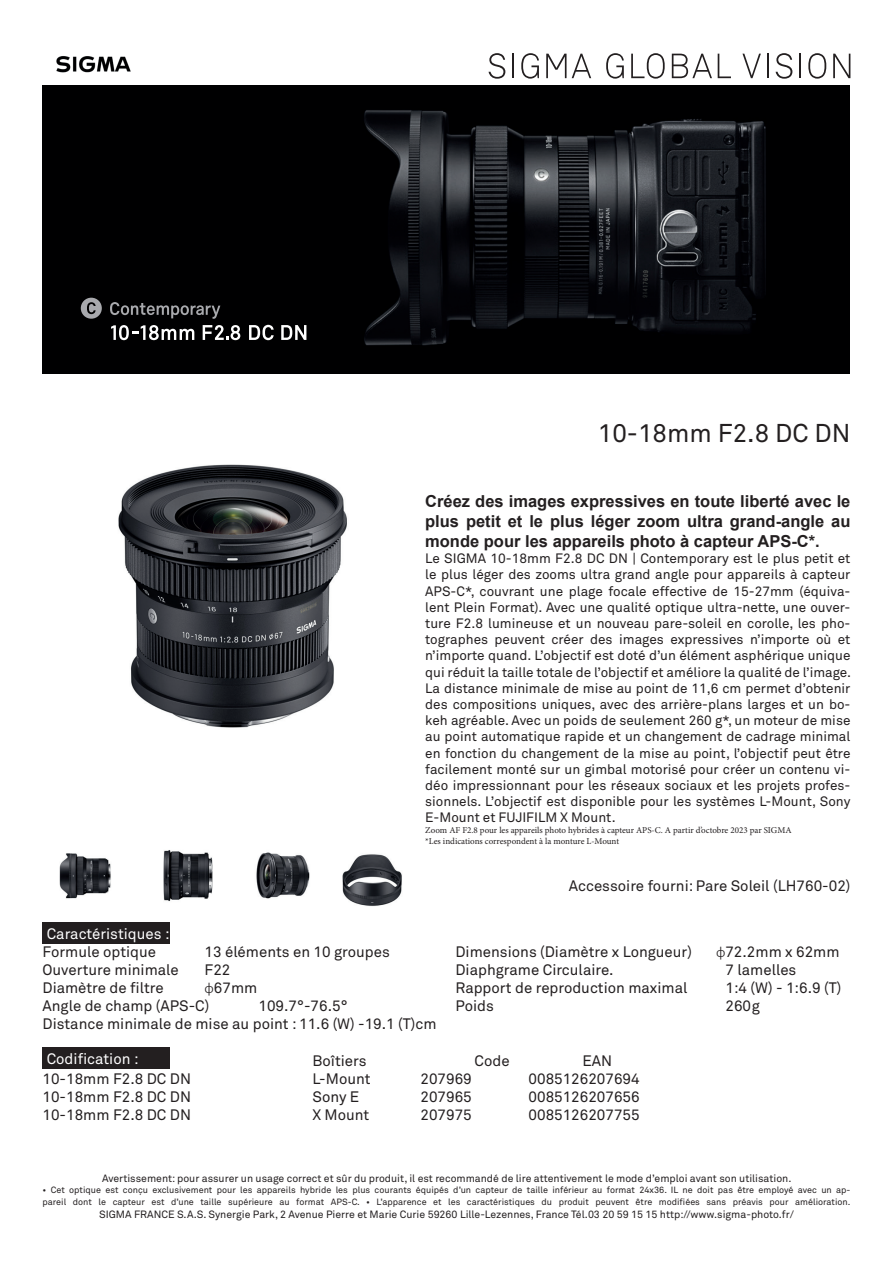
<style>
.page{position:relative;width:893px;height:1263px;background:#fff}
.page>*{position:absolute;margin:0;border:0;box-sizing:border-box;transform-origin:0 0}
.t1{font:25.5px "Akkurat Std";color:#231f20}
.t2{font:700 16.5px/19.8px "Arial";color:#231f20;text-align:justify}
.t3{font:15px/18px "Akkurat Std";color:#231f20}
.t4{font:15px "Akkurat Std";color:#fff}
.t5{font:13.5px/16.2px "Akkurat Std";color:#231f20;text-align:justify}
.t6{font:10.5px "Akkurat Std";color:#231f20}
.t7{font:9px/12.6px "Akkurat Std";color:#231f20}
.t8{font:9px/10.8px "Minion Pro";color:#231f20}
.s1{font-family:"Calibri";font-weight:300}
</style>
<div class="page">
<img style="left:56px;top:56px;width:75px;height:17px">
<svg style="left:489px;top:53px;width:16px;height:26px"></svg>
<svg style="left:776px;top:53px;width:16px;height:26px"></svg>
<svg style="left:672px;top:54px;width:40px;height:24px"></svg>
<svg style="left:521px;top:53px;width:18px;height:26px"></svg>
<svg style="left:606px;top:53px;width:18px;height:26px"></svg>
<hr style="left:512px;top:54px;width:2px;height:24px;background:#231f20">
<hr style="left:767px;top:54px;width:2px;height:24px;background:#231f20">
<hr style="left:799px;top:54px;width:2px;height:24px;background:#231f20">
<svg style="left:718px;top:54px;width:13px;height:24px"></svg>
<svg style="left:546px;top:54px;width:45px;height:24px"></svg>
<svg style="left:833px;top:54px;width:17px;height:24px"></svg>
<svg style="left:631px;top:53px;width:34px;height:26px"></svg>
<svg style="left:808px;top:53px;width:18px;height:26px"></svg>
<svg style="left:742px;top:54px;width:19px;height:24px"></svg>
<img style="left:118px;top:464px;width:229px;height:264px">
<div style="left:43px;top:923px;width:127px;height:21px;background:#231f20"></div>
<div style="left:43px;top:1047px;width:127px;height:21px;background:#231f20"></div>
<div style="left:43px;top:85px;width:807px;height:289px;background:#000001"></div>
<img style="left:306px;top:110px;width:460px;height:236px">
<svg style="left:111px;top:325px;width:83px;height:15px"></svg>
<svg style="left:203px;top:325px;width:37px;height:15px"></svg>
<svg style="left:249px;top:325px;width:25px;height:15px"></svg>
<svg style="left:281px;top:325px;width:25px;height:15px"></svg>
<svg style="left:110px;top:302px;width:110px;height:17px"></svg>
<svg style="left:81px;top:298px;width:21px;height:21px"></svg>
<img style="left:59px;top:853px;width:52px;height:46px">
<img style="left:163px;top:850px;width:239px;height:56px">
<h1 class="t1" style="left:598px;top:418px;width:254px">10-18mm F2.8 DC DN</h1>
<p class="t2" style="left:425px;top:492px;width:427px">Créez des images expressives en toute liberté avec le plus petit et le plus léger zoom ultra grand-angle au monde pour les appareils photo à capteur APS-C*.</p>
<p class="t5" style="left:425px;top:550px;width:427px">Le SIGMA 10-18mm F2.8 DC DN | Contemporary est le plus petit et le plus léger des zooms ultra grand angle pour appareils à capteur APS-C*, couvrant une plage focale effective de 15-27mm (équiva&shy;lent Plein Format). Avec une qualité optique ultra-nette, une ouver&shy;ture F2.8 lumineuse et un nouveau pare-soleil en corolle, les pho&shy;tographes peuvent créer des images expressives n’importe où et n’importe quand. L’objectif est doté d’un élément asphérique unique qui réduit la taille totale de l’objectif et améliore la qualité de l’image.<br>La distance minimale de mise au point de 11,6 cm permet d’obtenir des compositions uniques, avec des arrière-plans larges et un bo&shy;keh agréable. Avec un poids de seulement 260 g*, un moteur de mise au point automatique rapide et un changement de cadrage minimal en fonction du changement de la mise au point, l’objectif peut être facilement monté sur un gimbal motorisé pour créer un contenu vi&shy;déo impressionnant pour les réseaux sociaux et les projets profes&shy;sionnels. L’objectif est disponible pour les systèmes L-Mount, Sony E-Mount et FUJIFILM X Mount.</p>
<p class="t8" style="left:425px;top:825px;width:368px">Zoom AF F2.8 pour les appareils photo hybrides à capteur APS-C. A partir d’octobre 2023 par SIGMA *Les indications correspondent à la monture L-Mount</p>
<p class="t4" style="left:47px;top:925px;width:124px">Caractéristiques :</p>
<p class="t3" style="left:43px;top:943px;width:115px">Formule optique</p>
<p class="t3" style="left:205px;top:943px;width:187px">13 éléments en 10 groupes</p>
<p class="t3" style="left:43px;top:961px;width:138px">Ouverture minimale</p>
<p class="t3" style="left:205px;top:961px;width:27px">F22</p>
<p class="t3" style="left:43px;top:979px;width:123px">Diamètre de filtre</p>
<p class="t3" style="left:43px;top:979px;width:216px;text-indent:162px"><span class="s1">φ</span>67mm<br>Angle de champ (APS-C)</p>
<p class="t3" style="left:43px;top:997px;width:396px;text-indent:216px">109.7°-76.5°<br>Distance minimale de mise au point : 11.6 (W) -19.1 (T)cm</p>
<p class="t3" style="left:569px;top:877px;width:283px">Accessoire fourni: Pare Soleil (LH760-02)</p>
<p class="t3" style="left:455px;top:943px;width:238px">Dimensions (Diamètre x Longueur)</p>
<p class="t3" style="left:716px;top:943px;width:125px"><span class="s1">φ</span>72.2mm x 62mm</p>
<p class="t3" style="left:455px;top:961px;width:159px">Diaphgrame Circulaire.</p>
<p class="t3" style="left:725px;top:961px;width:72px">7 lamelles</p>
<p class="t3" style="left:455px;top:979px;width:233px">Rapport de reproduction maximal</p>
<p class="t3" style="left:725px;top:979px;width:117px">1:4 (W) - 1:6.9 (T)</p>
<p class="t3" style="left:455px;top:997px;width:40px">Poids</p>
<p class="t3" style="left:725px;top:997px;width:36px">260g</p>
<p class="t4" style="left:47px;top:1050px;width:93px">Codification :</p>
<p class="t3" style="left:313px;top:1052px;width:56px">Boîtiers</p>
<p class="t3" style="left:475px;top:1052px;width:37px">Code</p>
<p class="t3" style="left:583px;top:1052px;width:31px">EAN</p>
<p class="t3" style="left:43px;top:1070px;width:150px">10-18mm F2.8 DC DN</p>
<p class="t3" style="left:313px;top:1070px;width:60px">L-Mount</p>
<p class="t3" style="left:421px;top:1070px;width:53px">207969</p>
<p class="t3" style="left:529px;top:1070px;width:113px">0085126207694</p>
<p class="t3" style="left:43px;top:1088px;width:150px">10-18mm F2.8 DC DN</p>
<p class="t3" style="left:313px;top:1088px;width:48px">Sony E</p>
<p class="t3" style="left:421px;top:1088px;width:53px">207965</p>
<p class="t3" style="left:529px;top:1088px;width:113px">0085126207656</p>
<p class="t3" style="left:43px;top:1106px;width:150px">10-18mm F2.8 DC DN</p>
<p class="t3" style="left:313px;top:1106px;width:58px">X Mount</p>
<p class="t3" style="left:421px;top:1106px;width:53px">207975</p>
<p class="t3" style="left:529px;top:1106px;width:113px">0085126207755</p>
<p class="t6" style="left:102px;top:1172px;width:691px">Avertissement: pour assurer un usage correct et sûr du produit, il est recommandé de lire attentivement le mode d’emploi avant son utilisation.</p>
<p class="t7" style="left:43px;top:1183px;width:809px">• Cet optique est conçu exclusivement pour les appareils hybride les plus courants équipés d’un capteur de taille inférieur au format 24x36. IL ne doit pas être employé avec un ap&shy;pareil dont le capteur est d’une taille supérieure au format APS-C. • L’apparence et les caractéristiques du produit peuvent être modifiées sans préavis pour amélioration.</p>
<p class="t6" style="left:99px;top:1208px;width:696px">SIGMA FRANCE S.A.S. Synergie Park, 2 Avenue Pierre et Marie Curie 59260 Lille-Lezennes, France Tél.03 20 59 15 15 http://www.sigma-photo.fr/</p>
</div>
